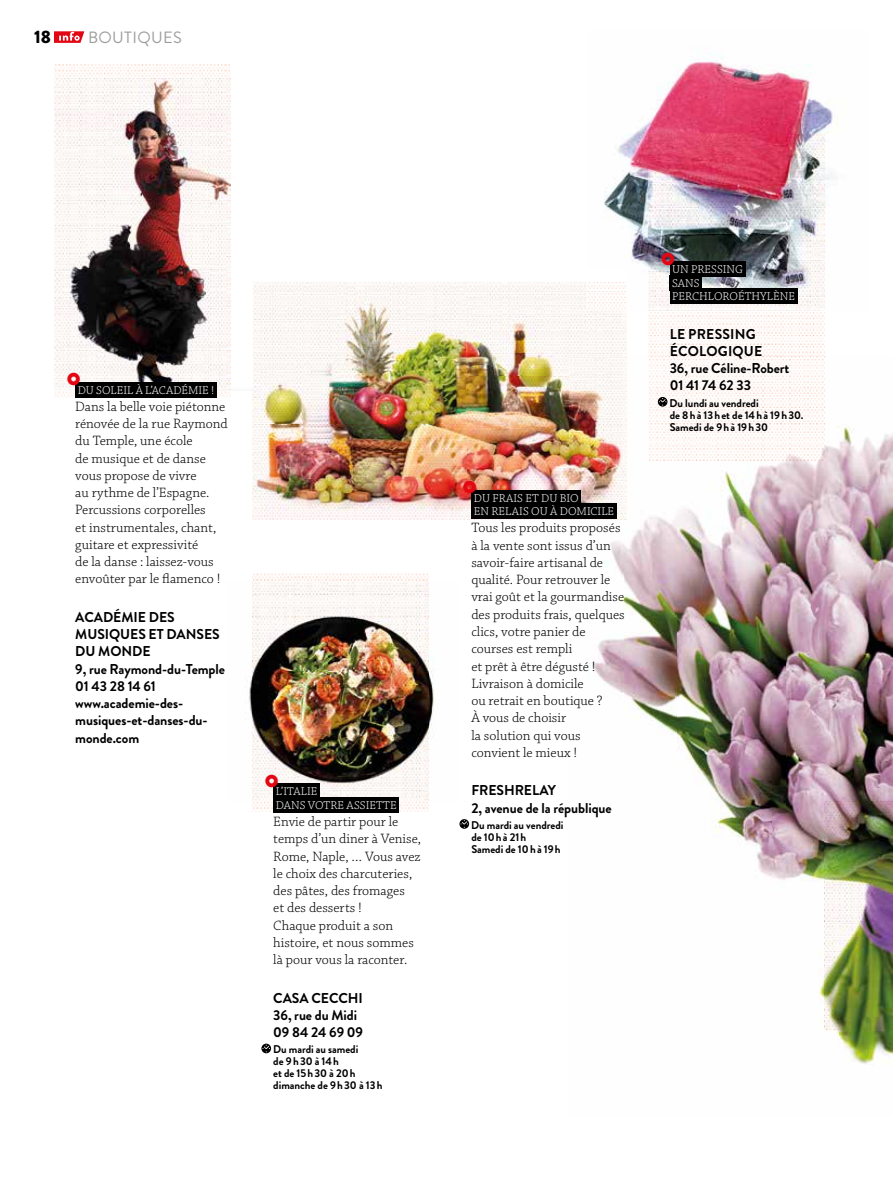
<style>
.page{position:relative;width:893px;height:1191px;background:#fff}
.page>*{position:absolute;margin:0;border:0;box-sizing:border-box;transform-origin:0 0}
.t1{font:900 30px "Brandon Grotesque";color:#e30613}
.t2{font:900 18px "Brandon Grotesque";color:#000}
.t3{font:16.35px "Brandon Grotesque";letter-spacing:.02em;color:#9d9d9c}
.t4{font:300 14.25px/17.2px "Chaparral Pro";color:#000}
.t5{font:700 14.25px/17.2px "Brandon Grotesque";letter-spacing:-.005em;color:#000}
.t6{font:300 12px/13.5px "Chaparral Pro";letter-spacing:.005em;color:#fff}
.t7{font:700 11.25px/12px "Brandon Grotesque";letter-spacing:-.005em;color:#000}
</style>
<div class="page">
<img style="left:252px;top:573px;width:177px;height:239px">
<img style="left:54px;top:64px;width:177px;height:332px">
<img style="left:648px;top:312px;width:177px;height:149px">
<img style="left:249px;top:668px;width:185px;height:69px">
<img style="left:252px;top:582px;width:177px;height:219px">
<img style="left:604px;top:53px;width:234px;height:258px">
<svg style="left:627px;top:282px;width:1px;height:29px"></svg>
<img style="left:604px;top:269px;width:23px;height:13px">
<img style="left:252px;top:282px;width:214px;height:237px">
<img style="left:466px;top:282px;width:161px;height:95px">
<img style="left:466px;top:377px;width:104px;height:142px">
<img style="left:588px;top:282px;width:39px;height:29px">
<img style="left:624px;top:356px;width:54px;height:378px">
<img style="left:785px;top:356px;width:108px;height:456px">
<img style="left:677px;top:461px;width:109px;height:419px">
<img style="left:587px;top:542px;width:37px;height:151px">
<img style="left:785px;top:812px;width:54px;height:224px">
<img style="left:839px;top:1030px;width:54px;height:34px">
<img style="left:825px;top:801px;width:68px;height:229px">
<img style="left:570px;top:356px;width:57px;height:163px">
<img style="left:54px;top:79px;width:177px;height:311px">
<div style="left:75px;top:382px;width:142px;height:15px;background:#000"></div>
<div style="left:273px;top:784px;width:47px;height:15px;background:#000"></div>
<div style="left:273px;top:797px;width:126px;height:15px;background:#000"></div>
<svg style="left:261px;top:1043px;width:10px;height:10px"></svg>
<div style="left:471px;top:490px;width:110px;height:15px;background:#000"></div>
<div style="left:471px;top:504px;width:146px;height:15px;background:#000"></div>
<svg style="left:459px;top:819px;width:10px;height:9px"></svg>
<div style="left:670px;top:262px;width:75px;height:15px;background:#000"></div>
<div style="left:670px;top:275px;width:32px;height:15px;background:#000"></div>
<div style="left:670px;top:289px;width:127px;height:15px;background:#000"></div>
<svg style="left:658px;top:397px;width:9px;height:9px"></svg>
<svg style="left:54px;top:31px;width:30px;height:12px"></svg>
<p class="t2" style="left:34px;top:24px;width:18px">18</p>
<p class="t3" style="left:88px;top:26px;width:95px">BOUTIQUES</p>
<h1 class="t1" style="left:67px;top:354px;width:15px">o</h1>
<p class="t6" style="left:78px;top:383px;width:138px">DU SOLEIL À L’ACADÉMIE !</p>
<p class="t4" style="left:75px;top:398px;width:154px">Dans la belle voie piétonne rénovée de la rue Raymond du Temple, une école<br>de musique et de danse vous propose de vivre<br>au rythme de l’Espagne.<br>Percussions corporelles<br>et instrumentales, chant, guitare et expressivité<br>de la danse : laissez-vous envoûter par le flamenco !</p>
<p class="t5" style="left:75px;top:608px;width:151px">ACADÉMIE DES<br>MUSIQUES ET DANSES<br>DU MONDE<br>9, rue Raymond-du-Temple<br>01 43 28 14 61 www.academie-des&shy;musiques-et-danses-du&shy;monde.com</p>
<h1 class="t1" style="left:265px;top:755px;width:15px">o</h1>
<p class="t6" style="left:276px;top:785px;width:123px">L’ITALIE<br>DANS VOTRE ASSIETTE</p>
<p class="t4" style="left:273px;top:813px;width:149px">Envie de partir pour le temps d’un diner à Venise,<br>Rome, Naple, … Vous avez le choix des charcuteries, des pâtes, des fromages<br>et des desserts !<br>Chaque produit a son histoire, et nous sommes là pour vous la raconter.</p>
<p class="t5" style="left:273px;top:989px;width:91px">CASA CECCHI<br>36, rue du Midi<br>09 84 24 69 09</p>
<p class="t7" style="left:273px;top:1043px;width:111px">Du mardi au samedi<br>de 9 h 30 à 14 h<br>et de 15 h 30 à 20 h dimanche de 9 h 30 à 13 h</p>
<h1 class="t1" style="left:463px;top:462px;width:15px">o</h1>
<p class="t6" style="left:474px;top:491px;width:142px">DU FRAIS ET DU BIO<br>EN RELAIS OU À DOMICILE</p>
<p class="t4" style="left:471px;top:520px;width:155px">Tous les produits proposés à la vente sont issus d’un savoir-faire artisanal de qualité. Pour retrouver le vrai goût et la gourmandise des produits frais, quelques clics, votre panier de courses est rempli<br>et prêt à être dégusté !<br>Livraison à domicile<br>ou retrait en boutique ?<br>À vous de choisir<br>la solution qui vous convient le mieux !</p>
<p class="t5" style="left:471px;top:782px;width:142px">FRESHRELAY<br>2, avenue de la république</p>
<p class="t7" style="left:471px;top:819px;width:94px">Du mardi au vendredi de 10 h à 21 h<br>Samedi de 10 h à 19 h</p>
<h1 class="t1" style="left:661px;top:233px;width:15px">o</h1>
<p class="t6" style="left:672px;top:263px;width:124px">UN PRESSING<br>SANS<br>PERCHLOROÉTHYLÈNE</p>
<p class="t5" style="left:670px;top:325px;width:121px">LE PRESSING<br>ÉCOLOGIQUE<br>36, rue Céline-Robert<br>01 41 74 62 33</p>
<p class="t7" style="left:670px;top:397px;width:135px">Du lundi au vendredi<br>de 8 h à 13 h et de 14 h à 19 h 30.<br>Samedi de 9 h à 19 h 30</p>
</div>
